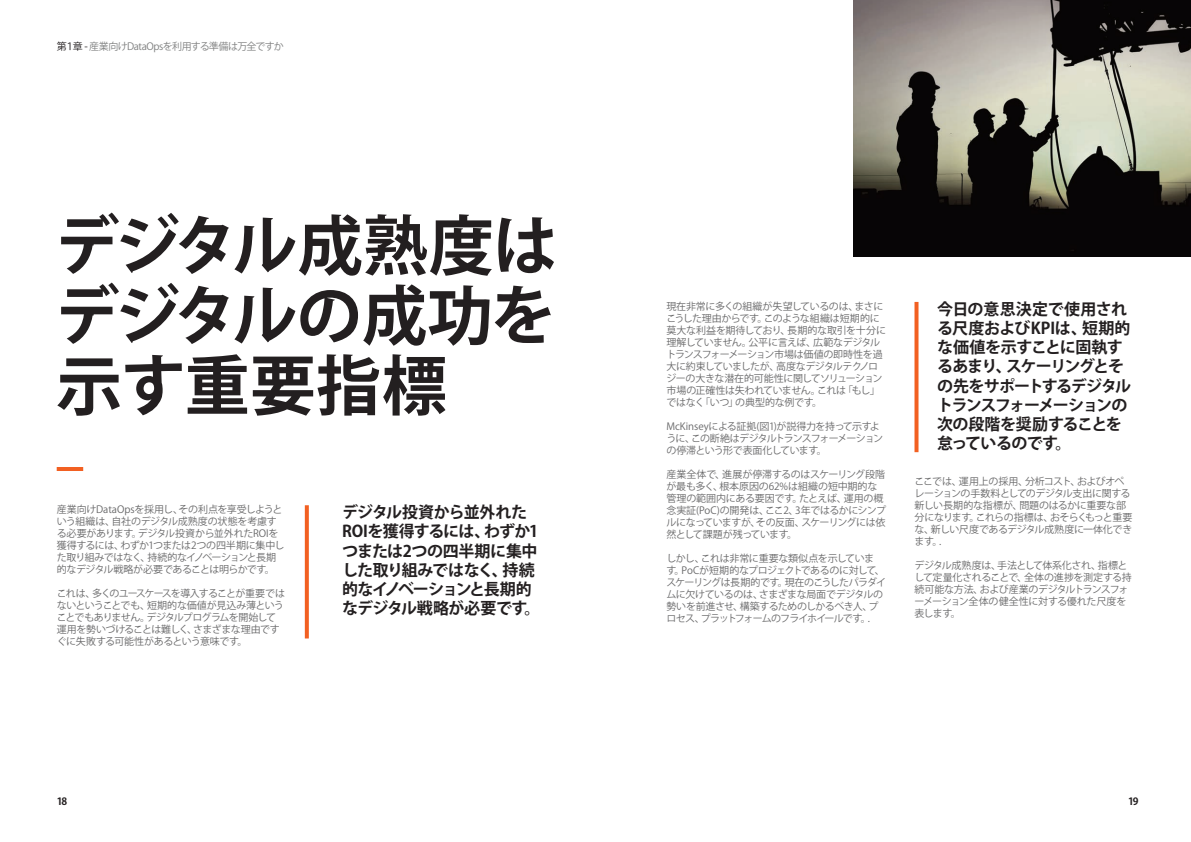
<style>
.page{position:relative;width:1191px;height:842px;background:#fff}
.page>*{position:absolute;margin:0;border:0;box-sizing:border-box;transform-origin:0 0}
.t1{font:700 65px/70px "Koz Go Pr 6 N";letter-spacing:-.01em;color:#231f20;text-align:justify}
.t2{font:700 16px/19.2px "Koz Go Pr 6 N";letter-spacing:-.045em;color:#231f20}
.t3{font:10px/12px "Koz Go Pr 6 N";letter-spacing:-.04em;color:#686869}
.t4{font:10px "Koz Go Pr 6 N";letter-spacing:-.06em;color:#7f8080}
.t5{font:700 10px "Koz Go Pr 6 N";color:#231f20}
.s1{color:#231f20}
</style>
<div class="page">
<svg style="left:305px;top:505px;width:4px;height:133px"></svg>
<svg style="left:914px;top:302px;width:4px;height:150px"></svg>
<img style="left:853px;top:0;width:338px;height:257px">
<hr style="left:57px;top:467px;width:26px;height:4px;background:#f26022">
<p class="t4" style="left:57px;top:41px;width:228px"><span class="s1">第１章 -</span> 産業向けDataOpsを利用する準備は万全ですか</p>
<p class="t1" style="left:54px;top:212px;width:505px">デジタル成熟度はデジタルの成功を示す重要指標</p>
<p class="t3" style="left:57px;top:504px;width:229px">産業向けDataOpsを採用し、その利点を享受しようという組織は、自社のデジタル成熟度の状態を考慮する必要があります。デジタル投資から並外れたROIを獲得するには、わずか1つまたは2つの四半期に集中した取り組みではなく、持続的なイノベーションと長期的なデジタル戦略が必要であることは明らかです。</p>
<p class="t3" style="left:57px;top:588px;width:230px">これは、多くのユースケースを導入することが重要ではないということでも、短期的な価値が見込み薄ということでもありません。デジタルプログラムを開始して運用を勢いづけることは難しく、さまざまな理由ですぐに失敗する可能性があるという意味です。</p>
<p class="t2" style="left:342px;top:503px;width:200px">デジタル投資から並外れた<br>ROIを獲得するには、わずか1つまたは2つの四半期に集中した取り組みではなく、持続的なイノベーションと長期的なデジタル戦略が必要です。</p>
<p class="t3" style="left:666px;top:300px;width:221px">現在非常に多くの組織が失望しているのは、まさにこうした理由からです。このような組織は短期的に莫大な利益を期待しており、長期的な取引を十分に理解していません。公平に言えば、広範なデジタルトランスフォーメーション市場は価値の即時性を過大に約束していましたが、高度なデジタルテクノロジーの大きな潜在的可能性に関してソリューション市場の正確性は失われていません。これは「もし」ではなく「いつ」の典型的な例です。</p>
<p class="t3" style="left:666px;top:420px;width:218px">McKinseyによる証拠(図1)が説得力を持って示すように、この断絶はデジタルトランスフォーメーションの停滞という形で表面化しています。</p>
<p class="t3" style="left:666px;top:468px;width:221px">産業全体で、進展が停滞するのはスケーリング段階が最も多く、根本原因の62%は組織の短中期的な管理の範囲内にある要因です。たとえば、運用の概念実証(PoC)の開発は、ここ2、3年ではるかにシンプルになっていますが、その反面、スケーリングには依然として課題が残っています。</p>
<p class="t3" style="left:666px;top:552px;width:221px">しかし、これは非常に重要な類似点を示しています。PoCが短期的なプロジェクトであるのに対して、スケーリングは長期的です。現在のこうしたパラダイムに欠けているのは、さまざまな局面でデジタルの勢いを前進させ、構築するためのしかるべき人、プロセス、プラットフォームのフライホイールです。.</p>
<p class="t2" style="left:937px;top:300px;width:196px">今日の意思決定で使用される尺度およびKPIは、短期的な価値を示すことに固執するあまり、スケーリングとその先をサポートするデジタルトランスフォーメーションの次の段階を奨励することを怠っているのです。</p>
<p class="t3" style="left:914px;top:476px;width:219px">ここでは、運用上の採用、分析コスト、およびオペレーションの手数料としてのデジタル支出に関する新しい長期的な指標が、問題のはるかに重要な部分になります。これらの指標は、おそらくもっと重要な、新しい尺度であるデジタル成熟度に一体化できます。.</p>
<p class="t3" style="left:914px;top:560px;width:219px">デジタル成熟度は、手法として体系化され、指標として定量化されることで、全体の進捗を測定する持続可能な方法、および産業のデジタルトランスフォーメーション全体の健全性に対する優れた尺度を表します。</p>
<p class="t5" style="left:57px;top:795px;width:12px">18</p>
<p class="t5" style="left:1128px;top:795px;width:12px">19</p>
</div>
